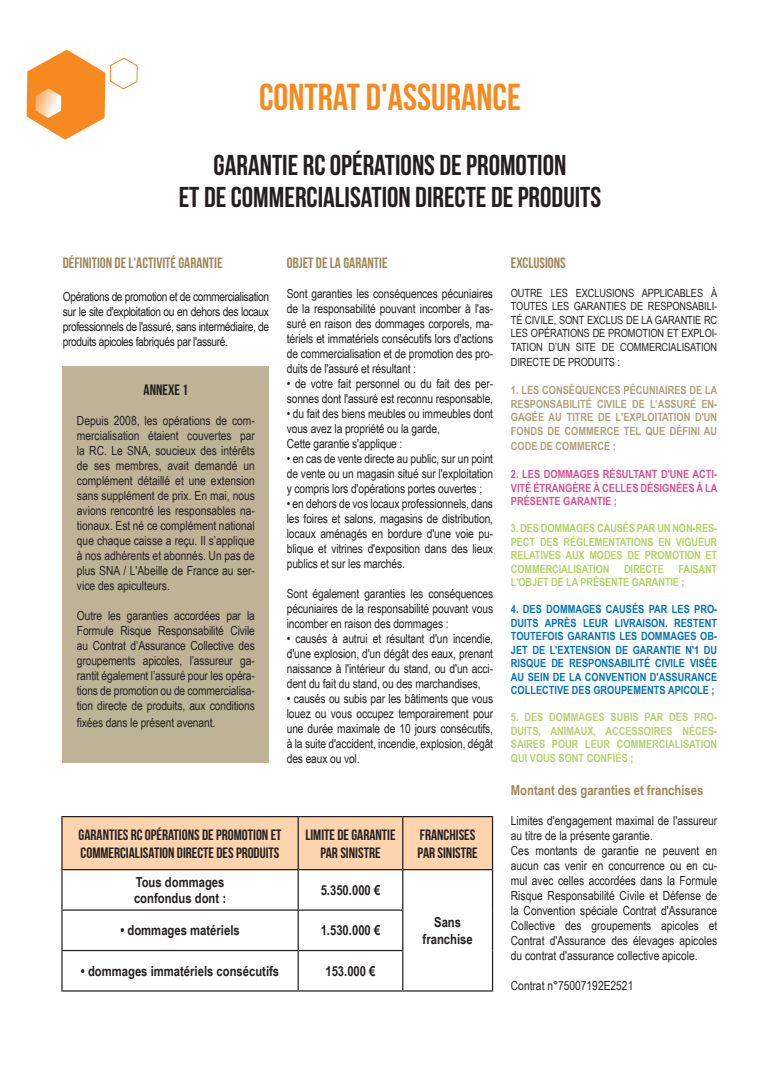
<style>
.page{position:relative;width:780px;height:1088px;background:#fff}
.page>*{position:absolute;margin:0;border:0;box-sizing:border-box;transform-origin:0 0}
.t1{font:37.5px "Bebas Neue";color:#f6891f}
.t2{font:28.75px/32.5px "Bebas Neue";color:#231f20;text-align:center}
.t3{font:15px/18px "Bebas Neue";color:#231f20}
.t4{font:15px "Bebas Neue";color:#a28559}
.t5{font:700 13.75px/16.5px "Arial Narrow";color:#231f20}
.t6{font:700 13.75px "Arial Narrow";color:#a28559}
.t7{font:12.5px/15px "Arial Narrow";letter-spacing:-.01em;color:#231f20;text-align:justify}
.t8{font:700 11.25px/13.5px "Arial Narrow";color:#0072bc;text-align:justify}
.t9{font:11.25px/13.5px "Arial Narrow";letter-spacing:-.01em;color:#231f20;text-align:justify}
.t10{font:700 11.25px/13.5px "Arial Narrow";letter-spacing:-.01em;color:#b2d463;text-align:justify}
.t11{font:700 11.25px/13.5px "Arial Narrow";color:#ada07c;text-align:justify}
.t12{font:700 11.25px/13.5px "Arial Narrow";color:#b6d16f;text-align:justify}
.t13{font:700 11.25px/13.5px "Arial Narrow";color:#d74f92;text-align:justify}
</style>
<div class="page">
<svg style="left:27px;top:50px;width:111px;height:90px"></svg>
<div style="left:63px;top:366px;width:206px;height:397px;background:#bfb397"></div>
<div style="left:63px;top:817px;width:429px;height:52px;background:#fdd4ad"></div>
<hr style="left:61px;top:816px;width:237px;height:1px;background:#231f20">
<hr style="left:61px;top:817px;width:2px;height:52px;background:#231f20">
<hr style="left:298px;top:816px;width:105px;height:1px;background:#231f20">
<hr style="left:297px;top:817px;width:2px;height:52px;background:#231f20">
<hr style="left:403px;top:816px;width:90px;height:1px;background:#231f20">
<hr style="left:402px;top:817px;width:1px;height:52px;background:#231f20">
<hr style="left:492px;top:817px;width:1px;height:52px;background:#231f20">
<hr style="left:61px;top:869px;width:237px;height:1px;background:#231f20">
<hr style="left:61px;top:870px;width:2px;height:39px;background:#231f20">
<hr style="left:298px;top:869px;width:105px;height:1px;background:#231f20">
<hr style="left:297px;top:870px;width:2px;height:39px;background:#231f20">
<hr style="left:403px;top:869px;width:90px;height:1px;background:#231f20">
<hr style="left:402px;top:870px;width:1px;height:39px;background:#231f20">
<hr style="left:492px;top:870px;width:1px;height:40px;background:#231f20">
<hr style="left:61px;top:909px;width:237px;height:2px;background:#231f20">
<hr style="left:61px;top:911px;width:2px;height:39px;background:#231f20">
<hr style="left:298px;top:909px;width:105px;height:2px;background:#231f20">
<hr style="left:297px;top:911px;width:2px;height:39px;background:#231f20">
<hr style="left:402px;top:911px;width:1px;height:39px;background:#231f20">
<hr style="left:492px;top:910px;width:1px;height:40px;background:#231f20">
<hr style="left:61px;top:950px;width:237px;height:1px;background:#231f20">
<hr style="left:61px;top:951px;width:2px;height:39px;background:#231f20">
<hr style="left:298px;top:950px;width:105px;height:1px;background:#231f20">
<hr style="left:297px;top:951px;width:2px;height:39px;background:#231f20">
<hr style="left:402px;top:951px;width:1px;height:39px;background:#231f20">
<hr style="left:492px;top:950px;width:1px;height:40px;background:#231f20">
<hr style="left:61px;top:990px;width:237px;height:1px;background:#231f20">
<hr style="left:298px;top:990px;width:105px;height:1px;background:#231f20">
<hr style="left:403px;top:990px;width:90px;height:1px;background:#231f20">
<h1 class="t1" style="left:259px;top:76px;width:263px">CONTRAT D'ASSURANCE</h1>
<h2 class="t2" style="left:179px;top:148px;width:424px">GARANTIE RC OPÉRATIONS DE PROMOTION<br>ET DE COMMERCIALISATION DIRECTE DE PRODUITS</h2>
<p class="t4" style="left:63px;top:255px;width:161px">DÉFINITION DE L'ACTIVITÉ GARANTIE</p>
<p class="t7" style="left:63px;top:289px;width:208px">Opérations de promotion et de commercialisation sur le site d'exploitation ou en dehors des locaux professionnels de l'assuré, sans intermédiaire, de produits apicoles fabriqués par l'assuré.</p>
<p class="t3" style="left:143px;top:381px;width:46px">ANNEXE 1</p>
<p class="t7" style="left:77px;top:413px;width:179px">Depuis 2008, les opérations de com&shy;mercialisation étaient couvertes par la RC. Le SNA, soucieux des intérêts de ses membres, avait demandé un complément détaillé et une extension sans supplément de prix. En mai, nous avions rencontré les responsables na&shy;tionaux. Est né ce complément national que chaque caisse a reçu. Il s’applique à nos adhérents et abonnés. Un pas de plus SNA / L'Abeille de France au ser&shy;vice des apiculteurs.</p>
<p class="t7" style="left:77px;top:608px;width:179px">Outre les garanties accordées par la Formule Risque Responsabilité Civile au Contrat d’Assurance Collective des groupements apicoles, l’assureur ga&shy;rantit également l’assuré pour les opéra&shy;tions de promotion ou de commercialisa&shy;tion directe de produits, aux conditions</p>
<p class="t7" style="left:77px;top:714px;width:140px">fixées dans le présent avenant.</p>
<p class="t4" style="left:287px;top:254px;width:102px">OBJET DE LA GARANTIE</p>
<p class="t7" style="left:287px;top:286px;width:208px">Sont garanties les conséquences pécuniaires de la responsabilité pouvant incomber à l'as&shy;suré en raison des dommages corporels, ma&shy;tériels et immatériels consécutifs lors d'actions de commercialisation et de promotion des pro&shy;duits de l'assuré et résultant :</p>
<p class="t7" style="left:287px;top:376px;width:208px">• de votre fait personnel ou du fait des per&shy;sonnes dont l'assuré est reconnu responsable,</p>
<p class="t7" style="left:287px;top:406px;width:208px;text-align:left">• du fait des biens meubles ou immeubles dont vous avez la propriété ou la garde,<br>Cette garantie s'applique :</p>
<p class="t7" style="left:287px;top:451px;width:208px">• en cas de vente directe au public, sur un point de vente ou un magasin situé sur l'exploitation y compris lors d'opérations portes ouvertes ;</p>
<p class="t7" style="left:287px;top:496px;width:208px">• en dehors de vos locaux professionnels, dans les foires et salons, magasins de distribution, locaux aménagés en bordure d'une voie pu&shy;blique et vitrines d'exposition dans des lieux publics et sur les marchés.</p>
<p class="t7" style="left:287px;top:586px;width:208px">Sont également garanties les conséquences pécuniaires de la responsabilité pouvant vous incomber en raison des dommages :</p>
<p class="t7" style="left:287px;top:631px;width:208px">• causés à autrui et résultant d'un incendie, d'une explosion, d'un dégât des eaux, prenant naissance à l'intérieur du stand, ou d'un acci&shy;dent du fait du stand, ou des marchandises,</p>
<p class="t7" style="left:287px;top:691px;width:208px">• causés ou subis par les bâtiments que vous louez ou vous occupez temporairement pour une durée maximale de 10 jours consécutifs, à la suite d'accident, incendie, explosion, dégât des eaux ou vol.</p>
<p class="t3" style="left:79px;top:825px;width:204px">GARANTIES RC OPÉRATIONS DE PROMOTION ET<br>COMMERCIALISATION DIRECTE DES PRODUITS</p>
<p class="t3" style="left:305px;top:825px;width:92px;text-align:center">LIMITE DE GARANTIE<br>PAR SINISTRE</p>
<p class="t3" style="left:417px;top:825px;width:62px">FRANCHISES<br>PAR SINISTRE</p>
<p class="t5" style="left:134px;top:873px;width:94px">Tous dommages confondus dont :</p>
<p class="t5" style="left:320px;top:881px;width:61px">5.350.000 €</p>
<p class="t5" style="left:422px;top:913px;width:52px;text-align:center">Sans franchise</p>
<p class="t5" style="left:120px;top:921px;width:121px">• dommages matériels</p>
<p class="t5" style="left:320px;top:921px;width:61px">1.530.000 €</p>
<p class="t5" style="left:81px;top:962px;width:200px">• dommages immatériels consécutifs</p>
<p class="t5" style="left:325px;top:962px;width:52px">153.000 €</p>
<p class="t4" style="left:511px;top:255px;width:57px">EXCLUSIONS</p>
<p class="t9" style="left:511px;top:285px;width:208px">OUTRE LES EXCLUSIONS APPLICABLES À TOUTES LES GARANTIES DE RESPONSABILI-TÉ CIVILE, SONT EXCLUS DE LA GARANTIE RC LES OPÉRATIONS DE PROMOTION ET EXPLOI-TATION D’UN SITE DE COMMERCIALISATION</p>
<p class="t9" style="left:511px;top:354px;width:110px">DIRECTE DE PRODUITS :</p>
<p class="t11" style="left:511px;top:383px;width:208px">1. LES CONSÉQUENCES PÉCUNIAIRES DE LA RESPONSABILITÉ CIVILE DE L’ASSURÉ EN-GAGÉE AU TITRE DE L'EXPLOITATION D'UN FONDS DE COMMERCE TEL QUE DÉFINI AU</p>
<p class="t11" style="left:511px;top:438px;width:107px">CODE DE COMMERCE ;</p>
<p class="t13" style="left:511px;top:467px;width:208px">2. LES DOMMAGES RÉSULTANT D'UNE ACTI-VITÉ ÉTRANGÈRE À CELLES DÉSIGNÉES À LA PRÉSENTE GARANTIE ;</p>
<p class="t10" style="left:511px;top:521px;width:208px">3. DES DOMMAGES CAUSÉS PAR UN NON-RES-PECT DES RÉGLEMENTATIONS EN VIGUEUR RELATIVES AUX MODES DE PROMOTION ET COMMERCIALISATION</p>
<p class="t10" style="left:511px;top:561px;width:208px;text-indent:167px">FAISANT<br>L'OBJET DE LA PRÉSENTE GARANTIE ;</p>
<p class="t8" style="left:511px;top:602px;width:208px">4. DES DOMMAGES CAUSÉS PAR LES PRO-DUITS APRÈS LEUR LIVRAISON. RESTENT TOUTEFOIS GARANTIS LES DOMMAGES OB-JET DE L'EXTENSION DE GARANTIE N'1 DU RISQUE DE RESPONSABILITÉ CIVILE VISÉE AU SEIN DE LA CONVENTION D'ASSURANCE COLLECTIVE DES GROUPEMENTS APICOLE ;</p>
<p class="t12" style="left:511px;top:710px;width:208px">5. DES DOMMAGES SUBIS PAR DES PRO-DUITS, ANIMAUX, ACCESSOIRES NÉCES-SAIRES POUR LEUR COMMERCIALISATION QUI VOUS SONT CONFIÉS ;</p>
<p class="t6" style="left:511px;top:779px;width:194px">Montant des garanties et franchises</p>
<p class="t7" style="left:511px;top:812px;width:208px;text-align:left">Limites d'engagement maximal de l'assureur au titre de la présente garantie.<br>Ces montants de garantie ne peuvent en aucun cas venir en concurrence ou en cu&shy;mul avec celles accordées dans la Formule Risque Responsabilité Civile et Défense de la Convention spéciale Contrat d'Assurance Collective des groupements apicoles et Contrat d'Assurance des élevages apicoles du contrat d'assurance collective apicole.</p>
<p class="t7" style="left:511px;top:977px;width:124px">Contrat n°75007192E2521</p>
<p class="t10" style="left:624px;top:561px;width:41px">DIRECTE</p>
</div>
